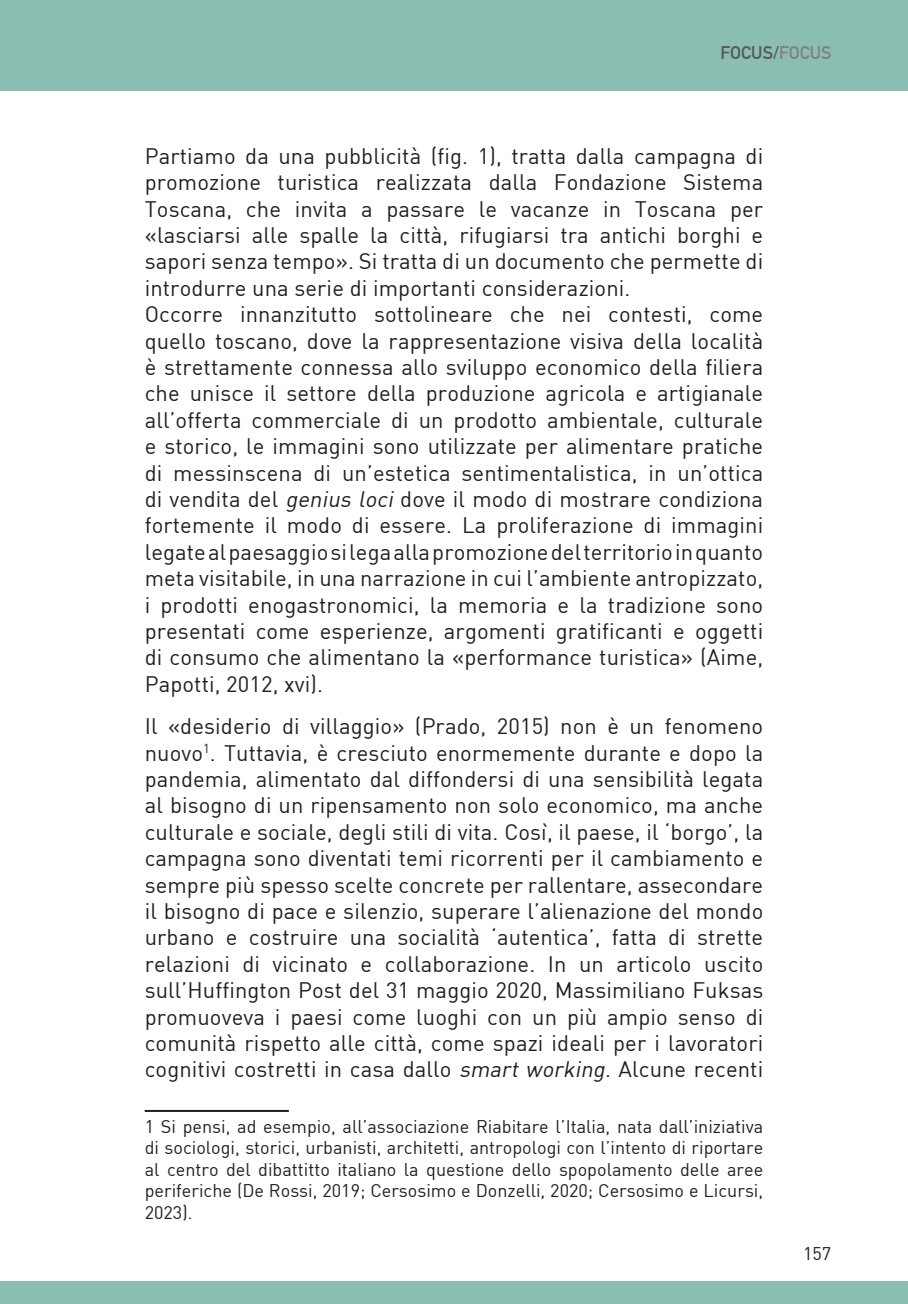
<style>
.page{position:relative;width:908px;height:1304px;background:#fff}
.page>*{position:absolute;margin:0;border:0;box-sizing:border-box;transform-origin:0 0}
.t1{font:22px/26.4px "DIN";letter-spacing:.005em;color:#231f20;text-align:justify}
.note{font:18px/21.6px "DIN";color:#231f20;text-align:justify}
.t2{font:700 18px "DIN Alternate";color:#57585a}
.s1{color:#808285}
.s2{font-style:italic}
</style>
<div class="page">
<div style="left:0;top:0;width:907px;height:90px;background:#8abeb2"></div>
<div style="left:0;top:1281px;width:907px;height:23px;background:#8abeb2"></div>
<hr style="left:145px;top:1110px;width:144px;height:2px;background:#231f20">
<p class="t2" style="left:720px;top:39px;width:112px">FOCUS/<span class="s1">FOCUS</span></p>
<p class="t1" style="left:145px;top:142px;width:619px">Partiamo da una pubblicità (fig. 1), tratta dalla campagna di promozione turistica realizzata dalla Fondazione Sistema Toscana, che invita a passare le vacanze in Toscana per «lasciarsi alle spalle la città, rifugiarsi tra antichi borghi e sapori senza tempo». Si tratta di un documento che permette di introdurre una serie di importanti considerazioni.</p>
<p class="t1" style="left:145px;top:301px;width:620px">Occorre innanzitutto sottolineare che nei contesti, come quello toscano, dove la rappresentazione visiva della località è strettamente connessa allo sviluppo economico della filiera che unisce il settore della produzione agricola e artigianale all’offerta commerciale di un prodotto ambientale, culturale e storico, le immagini sono utilizzate per alimentare pratiche di messinscena di un’estetica sentimentalistica, in un’ottica di vendita del <span class="s2">genius loci</span> dove il modo di mostrare condiziona fortemente il modo di essere. La proliferazione di immagini legate al paesaggio si lega alla promozione del territorio in quanto meta visitabile, in una narrazione in cui l’ambiente antropizzato, i prodotti enogastronomici, la memoria e la tradizione sono presentati come esperienze, argomenti gratificanti e oggetti di consumo che alimentano la «performance turistica» (Aime, Papotti, 2012, xvi).</p>
<p class="t1" style="left:145px;top:713px;width:620px">Il «desiderio di villaggio» (Prado, 2015) non è un fenomeno nuovo<sup>1</sup>. Tuttavia, è cresciuto enormemente durante e dopo la pandemia, alimentato dal diffondersi di una sensibilità legata al bisogno di un ripensamento non solo economico, ma anche culturale e sociale, degli stili di vita. Così, il paese, il ‘borgo’, la campagna sono diventati temi ricorrenti per il cambiamento e sempre più spesso scelte concrete per rallentare, assecondare il bisogno di pace e silenzio, superare l’alienazione del mondo urbano e costruire una socialità ‘autentica’, fatta di strette relazioni di vicinato e collaborazione. In un articolo uscito sull’Huffington Post del 31 maggio 2020, Massimiliano Fuksas promuoveva i paesi come luoghi con un più ampio senso di comunità rispetto alle città, come spazi ideali per i lavoratori cognitivi costretti in casa dallo <span class="s2">smart working</span>. Alcune recenti</p>
<p class="note" style="left:145px;top:1115px;width:619px">1 Si pensi, ad esempio, all’associazione Riabitare l’Italia, nata dall’iniziativa di sociologi, storici, urbanisti, architetti, antropologi con l’intento di riportare al centro del dibattitto italiano la questione dello spopolamento delle aree periferiche (De Rossi, 2019; Cersosimo e Donzelli, 2020; Cersosimo e Licursi, 2023).</p>
<p class="note" style="left:802px;top:1242px;width:30px">157</p>
</div>
